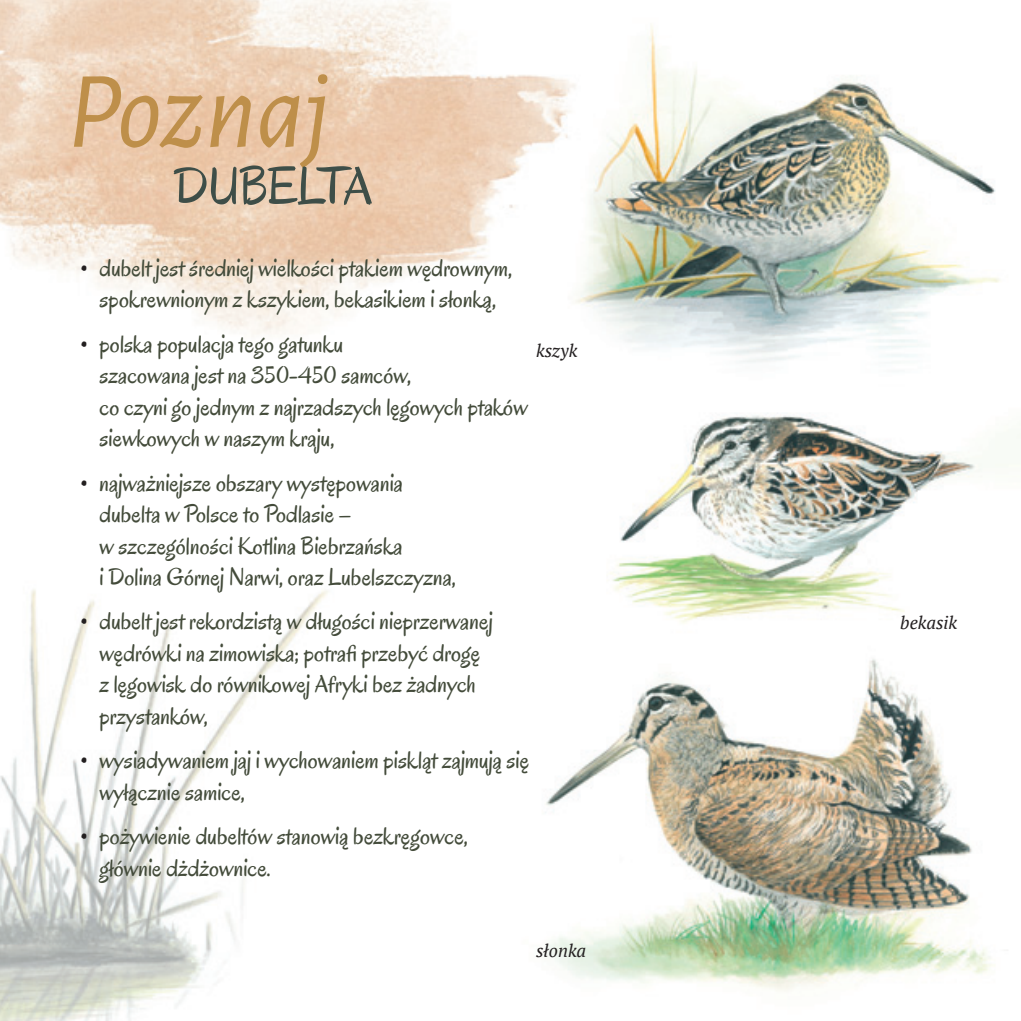
<style>
.page{position:relative;width:1021px;height:1021px;background:#fff}
.page>*{position:absolute;margin:0;border:0;box-sizing:border-box;transform-origin:0 0}
.t1{font:italic 109.58px "Alegreya Sans";color:#be8f4a}
.t2{font:54px "Oregano";letter-spacing:-.02em;color:#3e4e48}
.t3{font:24.75px/31.5px "Oregano";color:#434b3a}
.tekst_glówny{font:italic 18px "PT Serif";color:#231f20}
.s1{color:#231f20}
</style>
<div class="page">
<img style="left:0;top:0;width:1020px;height:1020px">
<p class="t1" style="left:67px;top:38px;width:265px">Poznaj</p>
<p class="t2" style="left:173px;top:152px;width:201px">DUBELTA</p>
<p class="t3" style="left:80px;top:252px;width:433px;text-align:center"><span class="s1">•</span> dubelt jest średniej wielkości ptakiem wędrownym, spokrewnionym z kszykiem, bekasikiem i słonką,</p>
<p class="t3" style="left:99px;top:328px;width:430px;text-indent:-19px"><span class="s1">•</span> polska populacja tego gatunku<br>szacowana jest na 350-450 samców,<br>co czyni go jednym z najrzadszych lęgowych ptaków siewkowych w naszym kraju,</p>
<p class="t3" style="left:99px;top:467px;width:358px;text-indent:-19px"><span class="s1">•</span> najważniejsze obszary występowania dubelta w Polsce to Podlasie –<br>w szczególności Kotlina Biebrzańska<br>i Dolina Górnej Narwi, oraz Lubelszczyzna,</p>
<p class="t3" style="left:99px;top:605px;width:395px;text-indent:-19px"><span class="s1">•</span> dubelt jest rekordzistą w długości nieprzerwanej wędrówki na zimowiska; potrafi przebyć drogę z lęgowisk do równikowej Afryki bez żadnych przystanków,</p>
<p class="t3" style="left:99px;top:744px;width:431px;text-indent:-19px"><span class="s1">•</span> wysiadywaniem jaj i wychowaniem piskląt zajmują się wyłącznie samice,</p>
<p class="t3" style="left:99px;top:820px;width:370px;text-indent:-19px"><span class="s1">•</span> pożywienie dubeltów stanowią bezkręgowce, głównie dżdżownice.</p>
<p class="tekst_glówny" style="left:536px;top:339px;width:43px">kszyk</p>
<p class="tekst_glówny" style="left:536px;top:939px;width:52px">słonka</p>
<p class="tekst_glówny" style="left:900px;top:611px;width:58px">bekasik</p>
</div>
